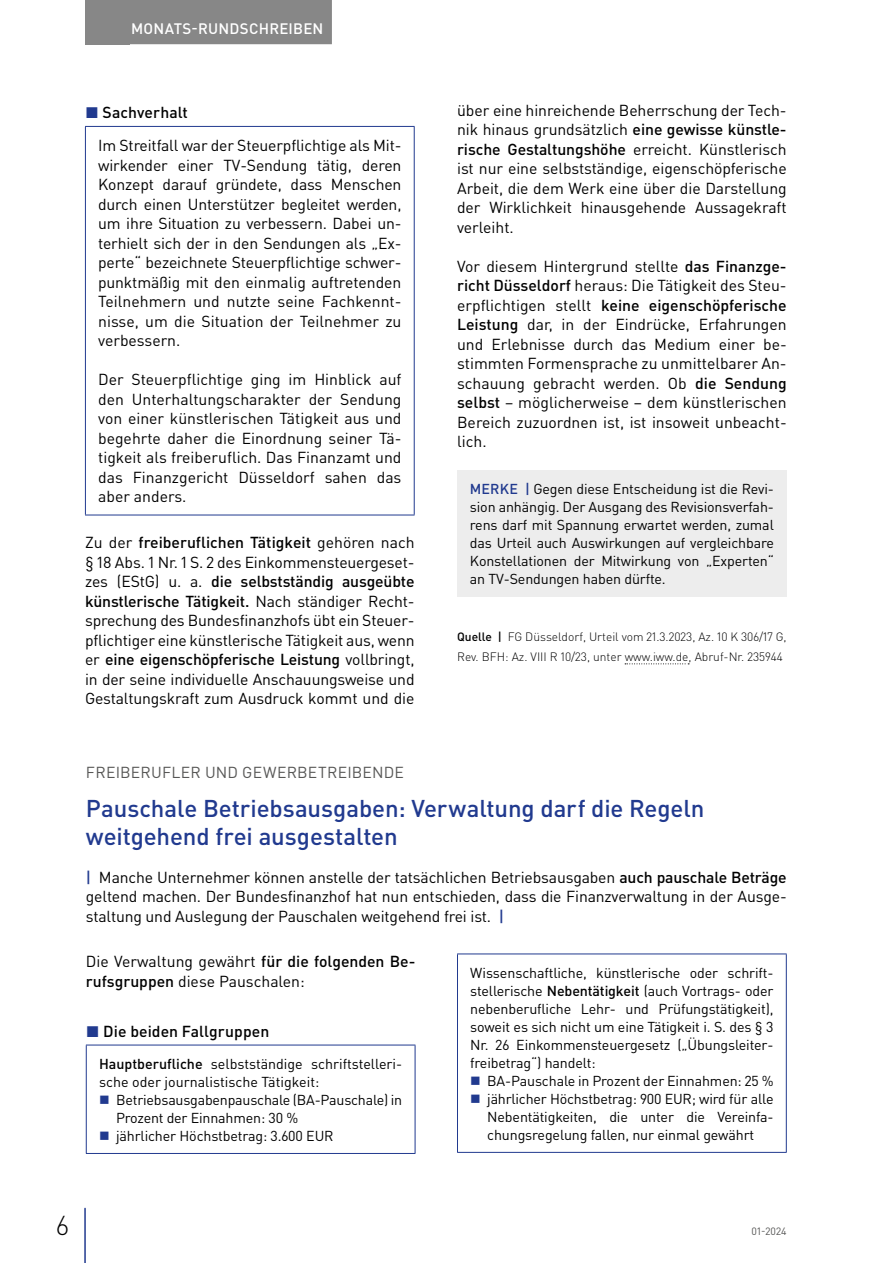
<style>
.page{position:relative;width:893px;height:1263px;background:#fff}
.page>*{position:absolute;margin:0;border:0;box-sizing:border-box;transform-origin:0 0}
.t1{font:300 27px "DIN Pro";color:#000}
.t2{font:500 24px/28.5px "DIN Pro";letter-spacing:-.005em;color:#213a8f}
.t3{font:15.75px/19.5px "DIN Pro";letter-spacing:-.005em;color:#000;text-align:justify}
.t4{font:15.75px "DIN Pro";letter-spacing:.015em;color:#575756}
.t5{font:500 15.75px "DIN Pro";letter-spacing:.005em;color:#000}
.t6{font:500 15px "DIN Pro";letter-spacing:.015em;color:#fff}
.t7{font:14.25px/18px "DIN Pro";letter-spacing:-.01em;color:#000;text-align:justify}
.t8{font:300 12px/19.5px "DIN Pro";color:#000}
.t9{font:10.5px "DIN Pro";color:#575756}
.s1{color:#213a8f}
.s2{font-weight:500}
.s3{font-weight:500;color:#213a8f}
</style>
<div class="page">
<div style="left:85px;top:0;width:45px;height:44px;background:#878787"></div>
<hr style="left:84px;top:1208px;width:2px;height:55px;background:#213a8f">
<div style="left:122px;top:0;width:210px;height:44px;background:#878787"></div>
<hr style="left:86px;top:1045px;width:329px;height:1px;background:#213a8f">
<hr style="left:86px;top:1045px;width:1px;height:108px;background:#213a8f">
<hr style="left:415px;top:1045px;width:1px;height:108px;background:#213a8f">
<hr style="left:86px;top:1153px;width:329px;height:1px;background:#213a8f">
<hr style="left:457px;top:953px;width:330px;height:1px;background:#213a8f">
<hr style="left:457px;top:954px;width:1px;height:198px;background:#213a8f">
<hr style="left:786px;top:954px;width:1px;height:198px;background:#213a8f">
<hr style="left:457px;top:1152px;width:330px;height:1px;background:#213a8f">
<hr style="left:85px;top:126px;width:330px;height:1px;background:#213a8f">
<hr style="left:85px;top:127px;width:1px;height:388px;background:#213a8f">
<hr style="left:414px;top:127px;width:1px;height:388px;background:#213a8f">
<hr style="left:85px;top:515px;width:330px;height:1px;background:#213a8f">
<svg style="left:625px;top:663px;width:64px;height:1px"></svg>
<div style="left:457px;top:471px;width:330px;height:126px;background:#ededed"></div>
<p class="t6" style="left:131px;top:18px;width:194px">MONATS-RUNDSCHREIBEN</p>
<p class="t3" style="left:98px;top:95px;width:305px;line-height:33.3px;text-indent:-13px"><span class="s1">◼</span> <span class="s2">Sachverhalt<br></span>Im Streitfall war der Steuerpflichtige als Mit-</p>
<p class="t3" style="left:98px;top:155px;width:305px">wirkender einer TV-Sendung tätig, deren Konzept darauf gründete, dass Menschen durch einen Unterstützer begleitet werden, um ihre Situation zu verbessern. Dabei un&shy;terhielt sich der in den Sendungen als „Ex&shy;perte“ bezeichnete Steuerpflichtige schwer&shy;punktmäßig mit den einmalig auftretenden Teilnehmern und nutzte seine Fachkennt&shy;nisse, um die Situation der Teilnehmer zu verbessern.</p>
<p class="t3" style="left:98px;top:369px;width:305px">Der Steuerpflichtige ging im Hinblick auf den Unterhaltungscharakter der Sendung von einer künstlerischen Tätigkeit aus und begehrte daher die Einordnung seiner Tä&shy;tigkeit als freiberuflich. Das Finanzamt und das Finanzgericht Düsseldorf sahen das aber anders.</p>
<p class="t3" style="left:85px;top:532px;width:331px">Zu der <span class="s2">freiberuflichen Tätigkeit</span> gehören nach § 18 Abs. 1 Nr. 1 S. 2 des Einkommensteuergeset&shy;zes (EStG) u. a. <span class="s2">die selbstständig ausgeübte künstlerische Tätigkeit.</span> Nach ständiger Recht&shy;sprechung des Bundesfinanzhofs übt ein Steuer&shy;pflichtiger eine künstlerische Tätigkeit aus, wenn er <span class="s2">eine eigenschöpferische Leistung</span> vollbringt, in der seine individuelle Anschauungsweise und Gestaltungskraft zum Ausdruck kommt und die</p>
<p class="t3" style="left:457px;top:100px;width:331px">über eine hinreichende Beherrschung der Tech&shy;nik hinaus grundsätzlich <span class="s2">eine gewisse künstle&shy;rische Gestaltungshöhe</span> erreicht. Künstlerisch ist nur eine selbstständige, eigenschöpferische Arbeit, die dem Werk eine über die Darstellung der Wirklichkeit hinausgehende Aussagekraft verleiht.</p>
<p class="t3" style="left:457px;top:256px;width:331px">Vor diesem Hintergrund stellte <span class="s2">das Finanzge&shy;richt Düsseldorf</span> heraus: Die Tätigkeit des Steu&shy;erpflichtigen stellt <span class="s2">keine eigenschöpferische Leistung</span> dar, in der Eindrücke, Erfahrungen und Erlebnisse durch das Medium einer be&shy;stimmten Formensprache zu unmittelbarer An&shy;schauung gebracht werden. Ob <span class="s2">die Sendung selbst</span> – möglicherweise – dem künstlerischen Bereich zuzuordnen ist, ist insoweit unbeacht&shy;lich.</p>
<p class="t7" style="left:470px;top:479px;width:306px"><span class="s3">MERKE |</span> Gegen diese Entscheidung ist die Revi&shy;sion anhängig. Der Ausgang des Revisionsverfah&shy;rens darf mit Spannung erwartet werden, zumal das Urteil auch Auswirkungen auf vergleichbare Konstellationen der Mitwirkung von „Experten“ an TV-Sendungen haben dürfte.</p>
<p class="t8" style="left:457px;top:627px;width:331px"><span class="s2">Quelle |</span> FG Düsseldorf, Urteil vom 21.3.2023, Az. 10 K 306/17 G,<br>Rev. BFH: Az. VIII R 10/23, unter www.iww.de, Abruf-Nr. 235944</p>
<p class="t4" style="left:86px;top:761px;width:320px">FREIBERUFLER UND GEWERBETREIBENDE</p>
<h2 class="t2" style="left:86px;top:793px;width:620px">Pauschale Betriebsausgaben: Verwaltung darf die Regeln weitgehend frei ausgestalten</h2>
<p class="t3" style="left:86px;top:867px;width:702px"><span class="s3">|</span> Manche Unternehmer können anstelle der tatsächlichen Betriebsausgaben <span class="s2">auch pauschale Beträge </span>geltend machen. Der Bundesfinanzhof hat nun entschieden, dass die Finanzverwaltung in der Ausge&shy;staltung und Auslegung der Pauschalen weitgehend frei ist. <span class="s3">|</span></p>
<p class="t3" style="left:86px;top:951px;width:331px">Die Verwaltung gewährt <span class="s2">für die folgenden Be&shy;rufsgruppen</span> diese Pauschalen:</p>
<p class="t5" style="left:86px;top:1020px;width:185px"><span class="s1">◼</span> Die beiden Fallgruppen</p>
<p class="t7" style="left:99px;top:1054px;width:305px"><span class="s2">Hauptberufliche</span> selbstständige schriftstelleri&shy;sche oder journalistische Tätigkeit:</p>
<p class="t7" style="left:116px;top:1090px;width:288px;text-align:left">Betriebsausgabenpauschale (BA-Pauschale) in<br>Prozent der Einnahmen: 30 %<br>jährlicher Höchstbetrag: 3.600 EUR</p>
<p class="t7" style="left:470px;top:963px;width:305px">Wissenschaftliche, künstlerische oder schrift&shy;stellerische <span class="s2">Nebentätigkeit</span> (auch Vortrags- oder nebenberufliche Lehr- und Prüfungstätigkeit), soweit es sich nicht um eine Tätigkeit i. S. des § 3<br>Nr. 26 Einkommensteuergesetz („Übungsleiter&shy;freibetrag“) handelt:</p>
<p class="t7" style="left:487px;top:1071px;width:288px">BA-Pauschale in Prozent der Einnahmen: 25 % jährlicher Höchstbetrag: 900 EUR; wird für alle Nebentätigkeiten, die unter die Vereinfa&shy;chungsregelung fallen, nur einmal gewährt</p>
<h1 class="t1" style="left:56px;top:1207px;width:14px">6</h1>
<p class="t9" style="left:752px;top:1224px;width:37px">01-2024</p>
</div>
